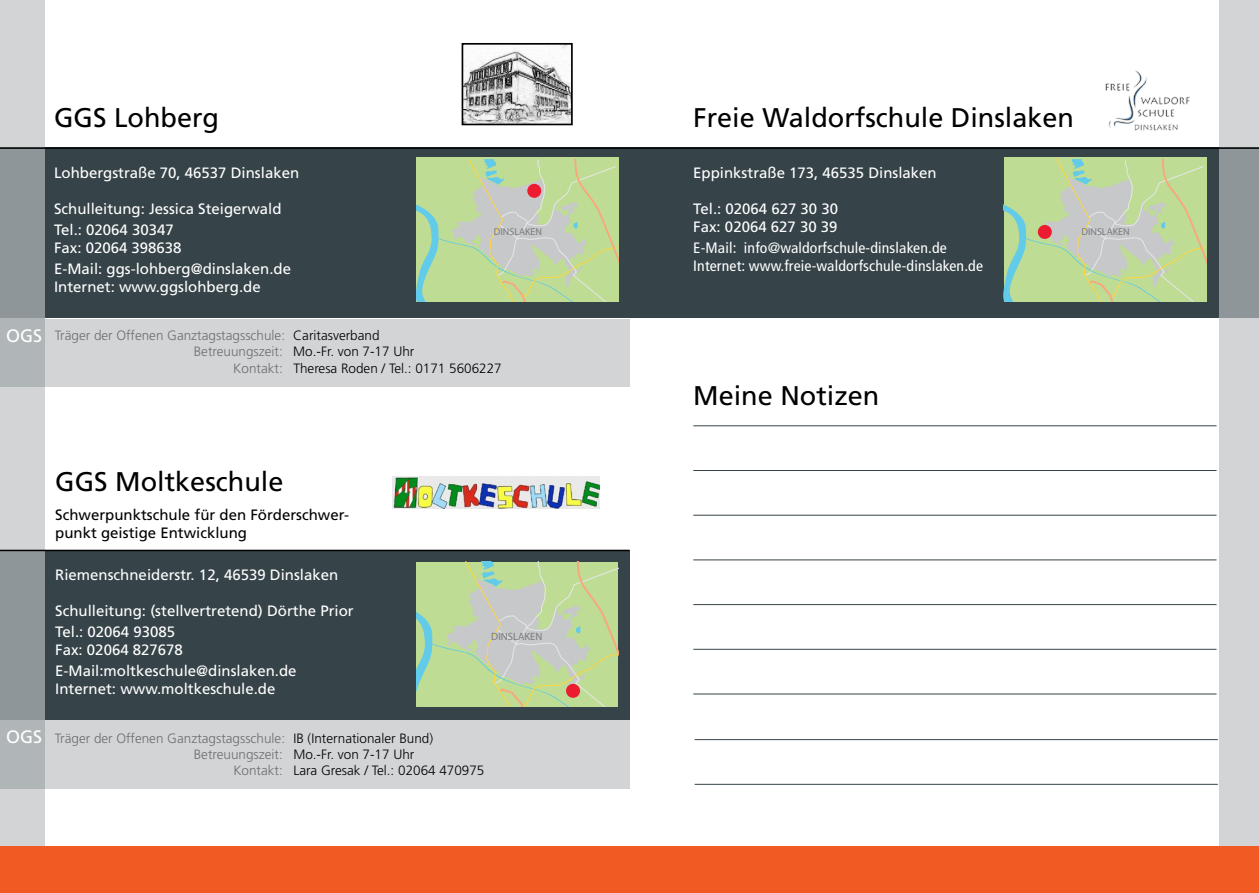
<style>
.page{position:relative;width:1259px;height:893px;background:#fff}
.page>*{position:absolute;margin:0;border:0;box-sizing:border-box;transform-origin:0 0}
.t1{font:27px "Frutiger";color:#000}
.t2{font:18px "Frutiger";color:#fff}
.t3{font:15px/21px "Frutiger";color:#fff}
.t4{font:condensed 15px/18px "Frutiger";letter-spacing:.01em;color:#fff;scale:1.05 1}
.t5{font:15px/18px "Frutiger";color:#000}
.t6{font:300 13.5px/16.2px "Frutiger";color:#6d6e71}
.t7{font:300 13.5px "Frutiger";color:#000}
.t8{font:10.65px "Myriad";color:#797a7d}
.t9{font:9.9px "Myriad";color:#797a7d}
.s1{color:#000}
.s2{color:#6d6e71}
</style>
<div class="page">
<hr style="left:693px;top:425px;width:523px;height:1px;background:#364348">
<hr style="left:693px;top:604px;width:523px;height:1px;background:#364348">
<hr style="left:694px;top:739px;width:523px;height:1px;background:#364348">
<hr style="left:693px;top:515px;width:523px;height:1px;background:#364348">
<hr style="left:693px;top:694px;width:523px;height:1px;background:#364348">
<hr style="left:693px;top:470px;width:523px;height:1px;background:#364348">
<hr style="left:693px;top:649px;width:523px;height:1px;background:#364348">
<hr style="left:694px;top:784px;width:523px;height:1px;background:#364348">
<hr style="left:693px;top:559px;width:523px;height:1px;background:#364348">
<div style="left:1219px;top:0;width:40px;height:893px;background:#d2d4d6"></div>
<div style="left:44px;top:148px;width:1175px;height:170px;background:#364348"></div>
<div style="left:44px;top:550px;width:586px;height:170px;background:#364348"></div>
<div style="left:0;top:0;width:45px;height:847px;background:#d2d4d6"></div>
<div style="left:0;top:148px;width:45px;height:170px;background:#8f969a"></div>
<div style="left:0;top:550px;width:45px;height:170px;background:#8f969a"></div>
<hr style="left:0;top:550px;width:629px;height:1px;background:#000">
<div style="left:0;top:847px;width:1259px;height:46px;background:#f15a22"></div>
<img style="left:464px;top:46px;width:106px;height:76px">
<div style="left:461px;top:43px;width:112px;height:82px;border:2px solid #000"></div>
<img style="left:393px;top:476px;width:207px;height:32px">
<svg style="left:416px;top:157px;width:203px;height:145px;background:#bed6a3"></svg>
<div style="left:527px;top:184px;width:14px;height:14px;background:#ed1b30;border-radius:50%"></div>
<svg style="left:1003px;top:157px;width:203px;height:145px;background:#bcd3a2"></svg>
<div style="left:1037px;top:225px;width:14px;height:14px;background:#ed1b30;border-radius:50%"></div>
<svg style="left:416px;top:562px;width:202px;height:144px;background:#bfd5a5"></svg>
<div style="left:566px;top:684px;width:14px;height:14px;background:#ed1b30;border-radius:50%"></div>
<div style="left:45px;top:720px;width:584px;height:69px;background:#d2d4d6"></div>
<div style="left:45px;top:319px;width:584px;height:67px;background:#d2d4d6"></div>
<div style="left:0;top:318px;width:45px;height:68px;background:#b0b5b8"></div>
<div style="left:0;top:720px;width:45px;height:69px;background:#b0b5b8"></div>
<img style="left:1105px;top:70px;width:85px;height:61px">
<div style="left:1219px;top:148px;width:40px;height:170px;background:#8f969a"></div>
<hr style="left:0;top:147px;width:1259px;height:2px;background:#000">
<h1 class="t1" style="left:54px;top:102px;width:166px">GGS Lohberg</h1>
<p class="t3" style="left:54px;top:162px;width:247px">Lohbergstraße 70, 46537 Dinslaken</p>
<p class="t3" style="left:54px;top:198px;width:229px">Schulleitung: Jessica Steigerwald<br>Tel.: 02064 30347</p>
<p class="t3" style="left:54px;top:237px;width:239px">Fax: 02064 398638<br>E-Mail: ggs-lohberg@dinslaken.de</p>
<p class="t3" style="left:54px;top:276px;width:208px">Internet: www.ggslohberg.de</p>
<h1 class="t1" style="left:693px;top:102px;width:382px">Freie Waldorfschule Dinslaken</h1>
<p class="t3" style="left:693px;top:162px;width:245px">Eppinkstraße 173, 46535 Dinslaken</p>
<p class="t3" style="left:693px;top:200px;width:146px;line-height:18px">Tel.: 02064 627 30 30<br>Fax: 02064 627 30 39</p>
<p class="t4" style="left:693px;top:239px;width:277px">E-Mail: info@waldorfschule-dinslaken.de<br>Internet: www.freie-waldorfschule-dinslaken.de</p>
<p class="t9" style="left:494px;top:226px;width:50px">DINSLAKEN</p>
<p class="t9" style="left:1081px;top:226px;width:50px">DINSLAKEN</p>
<p class="t2" style="left:6px;top:326px;width:38px">OGS</p>
<p class="t6" style="left:55px;top:327px;width:326px">Träger der Offenen Ganztagstagsschule: <span class="s1">Caritasverband</span></p>
<p class="t7" style="left:194px;top:344px;width:222px"><span class="s2">Betreuungszeit:</span> Mo.-Fr. von 7-17 Uhr</p>
<p class="t7" style="left:233px;top:360px;width:270px"><span class="s2">Kontakt:</span> Theresa Roden / Tel.: 0171 5606227</p>
<h1 class="t1" style="left:693px;top:380px;width:188px">Meine Notizen</h1>
<h1 class="t1" style="left:55px;top:466px;width:230px">GGS Moltkeschule</h1>
<p class="t5" style="left:55px;top:506px;width:295px">Schwerpunktschule für den Förderschwer&shy;punkt geistige Entwicklung</p>
<p class="t3" style="left:55px;top:564px;width:284px">Riemenschneiderstr. 12, 46539 Dinslaken</p>
<p class="t3" style="left:55px;top:600px;width:300px">Schulleitung: (stellvertretend) Dörthe Prior<br>Tel.: 02064 93085</p>
<p class="t3" style="left:55px;top:639px;width:243px">Fax: 02064 827678<br>E-Mail:moltkeschule@dinslaken.de</p>
<p class="t3" style="left:55px;top:678px;width:222px">Internet: www.moltkeschule.de</p>
<p class="t8" style="left:491px;top:631px;width:53px">DINSLAKEN</p>
<p class="t2" style="left:6px;top:726px;width:38px">OGS</p>
<p class="t6" style="left:194px;top:730px;width:241px;text-indent:-139px">Träger der Offenen Ganztagstagsschule: <span class="s1">IB (Internationaler Bund)<br></span>Betreuungszeit: <span class="s1">Mo.-Fr. von 7-17 Uhr</span></p>
<p class="t7" style="left:233px;top:763px;width:253px"><span class="s2">Kontakt:</span> Lara Gresak / Tel.: 02064 470975</p>
</div>
